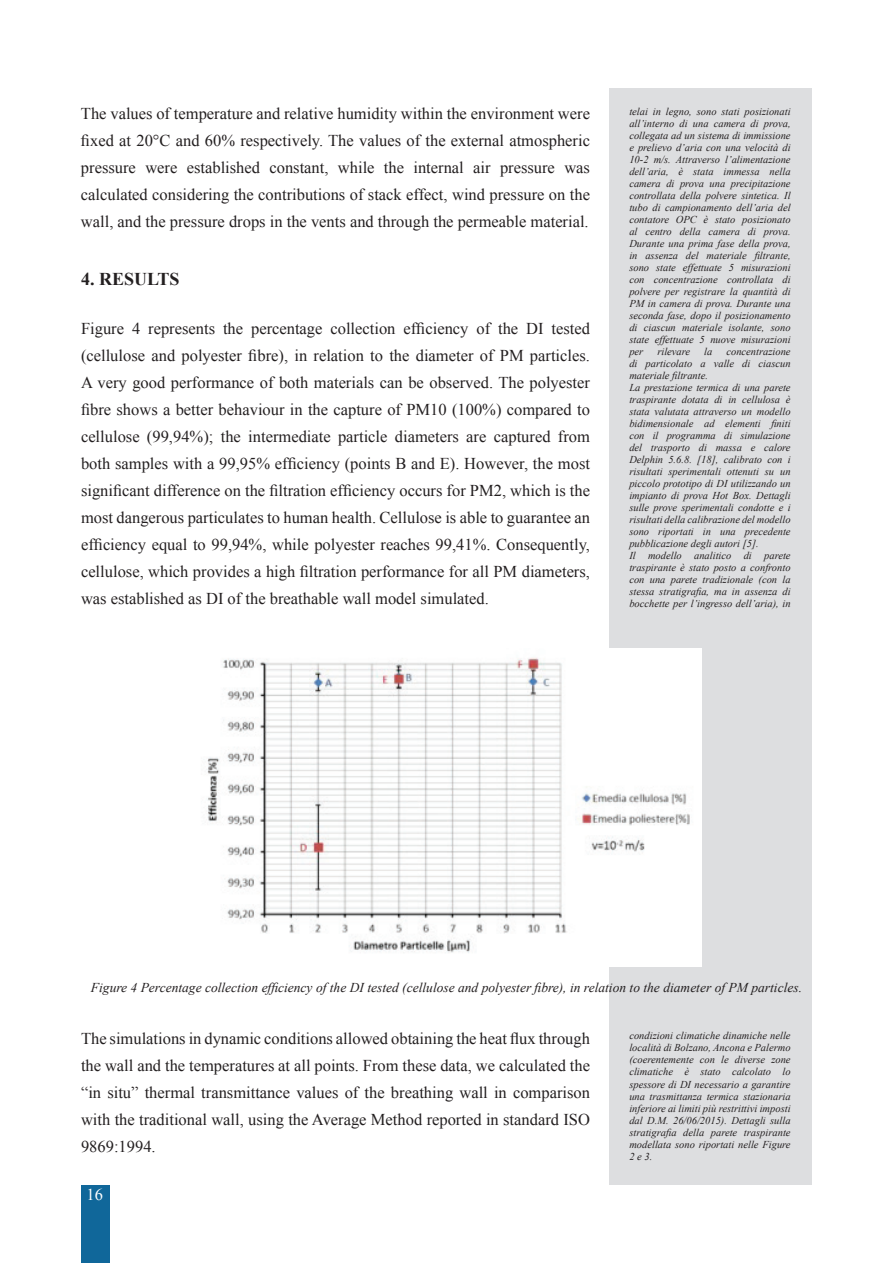
<style>
.page{position:relative;width:893px;height:1263px;background:#fff}
.page>*{position:absolute;margin:0;border:0;box-sizing:border-box;transform-origin:0 0}
.t1{font:700 18px "Times New Roman";color:#231f20}
.t2{font:16.5px/27px "Times New Roman";color:#231f20;text-align:justify}
.t3{font:16.5px "Times New Roman";color:#fff}
.t4{font:italic 13.5px "Times New Roman";color:#231f20}
.t5{font:italic 10.5px/12px "Times New Roman";color:#231f20;text-align:justify}
</style>
<div class="page">
<div style="left:609px;top:88px;width:203px;height:1097px;background:#dddee0"></div>
<div style="left:81px;top:1185px;width:28px;height:78px;background:#10679a"></div>
<img style="left:207px;top:648px;width:495px;height:319px">
<p class="t2" style="left:81px;top:100px;width:510px">The values of temperature and relative humidity within the environment were fixed at 20°C and 60% respectively. The values of the external atmospheric pressure were established constant, while the internal air pressure was calculated considering the contributions of stack effect, wind pressure on the wall, and the pressure drops in the vents and through the permeable material.</p>
<h1 class="t1" style="left:81px;top:267px;width:100px">4. RESULTS</h1>
<p class="t2" style="left:81px;top:315px;width:510px">Figure 4 represents the percentage collection efficiency of the DI tested (cellulose and polyester fibre), in relation to the diameter of PM particles.<br>A very good performance of both materials can be observed. The polyester fibre shows a better behaviour in the capture of PM10 (100%) compared to cellulose (99,94%); the intermediate particle diameters are captured from both samples with a 99,95% efficiency (points B and E). However, the most significant difference on the filtration efficiency occurs for PM2, which is the most dangerous particulates to human health. Cellulose is able to guarantee an efficiency equal to 99,94%, while polyester reaches 99,41%. Consequently, cellulose, which provides a high filtration performance for all PM diameters, was established as DI of the breathable wall model simulated.</p>
<p class="t5" style="left:629px;top:106px;width:163px">telai in legno, sono stati posizionati all’interno di una camera di prova, collegata ad un sistema di immissione e prelievo d’aria con una velocità di 10-2 m/s. Attraverso l’alimentazione dell’aria, è stata immessa nella camera di prova una precipitazione controllata della polvere sintetica. Il tubo di campionamento dell’aria del contatore OPC è stato posizionato al centro della camera di prova.<br>Durante una prima fase della prova, in assenza del materiale filtrante, sono state effettuate 5 misurazioni con concentrazione controllata di polvere per registrare la quantità di PM in camera di prova. Durante una seconda fase, dopo il posizionamento di ciascun materiale isolante, sono state effettuate 5 nuove misurazioni per</p>
<p class="t5" style="left:657px;top:346px;width:34px">rilevare</p>
<p class="t5" style="left:704px;top:346px;width:10px">la</p>
<p class="t5" style="left:629px;top:346px;width:163px;text-align:left;text-indent:97px">concentrazione di particolato a valle di ciascun materiale filtrante.<br>La prestazione termica di una parete traspirante dotata di in cellulosa è stata valutata attraverso un modello bidimensionale ad elementi finiti con il programma di simulazione del trasporto di massa e calore Delphin 5.6.8. [18], calibrato con i risultati sperimentali ottenuti su un piccolo prototipo di DI utilizzando un impianto di prova Hot Box. Dettagli sulle prove sperimentali condotte e i risultati della calibrazione del modello sono riportati in una precedente pubblicazione degli autori [5].<br>Il modello analitico di parete traspirante è stato posto a confronto con una parete tradizionale (con la stessa stratigrafia, ma in assenza di bocchette per l’ingresso dell’aria), in</p>
<p class="t4" style="left:91px;top:978px;width:713px">Figure 4 Percentage collection efficiency of the DI tested (cellulose and polyester fibre), in relation to the diameter of PM particles.</p>
<p class="t2" style="left:81px;top:1024px;width:510px">The simulations in dynamic conditions allowed obtaining the heat flux through the wall and the temperatures at all points. From these data, we calculated the “in situ” thermal transmittance values of the breathing wall in comparison with the traditional wall, using the Average Method reported in standard ISO 9869:1994.</p>
<p class="t5" style="left:629px;top:1030px;width:163px">condizioni climatiche dinamiche nelle località di Bolzano, Ancona e Palermo (coerentemente con le diverse zone climatiche è stato calcolato lo spessore di DI necessario a garantire una trasmittanza termica stazionaria inferiore ai limiti più restrittivi imposti dal D.M. 26/06/2015). Dettagli sulla stratigrafia della parete traspirante modellata sono riportati nelle Figure 2 e 3.</p>
<h2 class="t3" style="left:87px;top:1184px;width:18px">16</h2>
</div>
